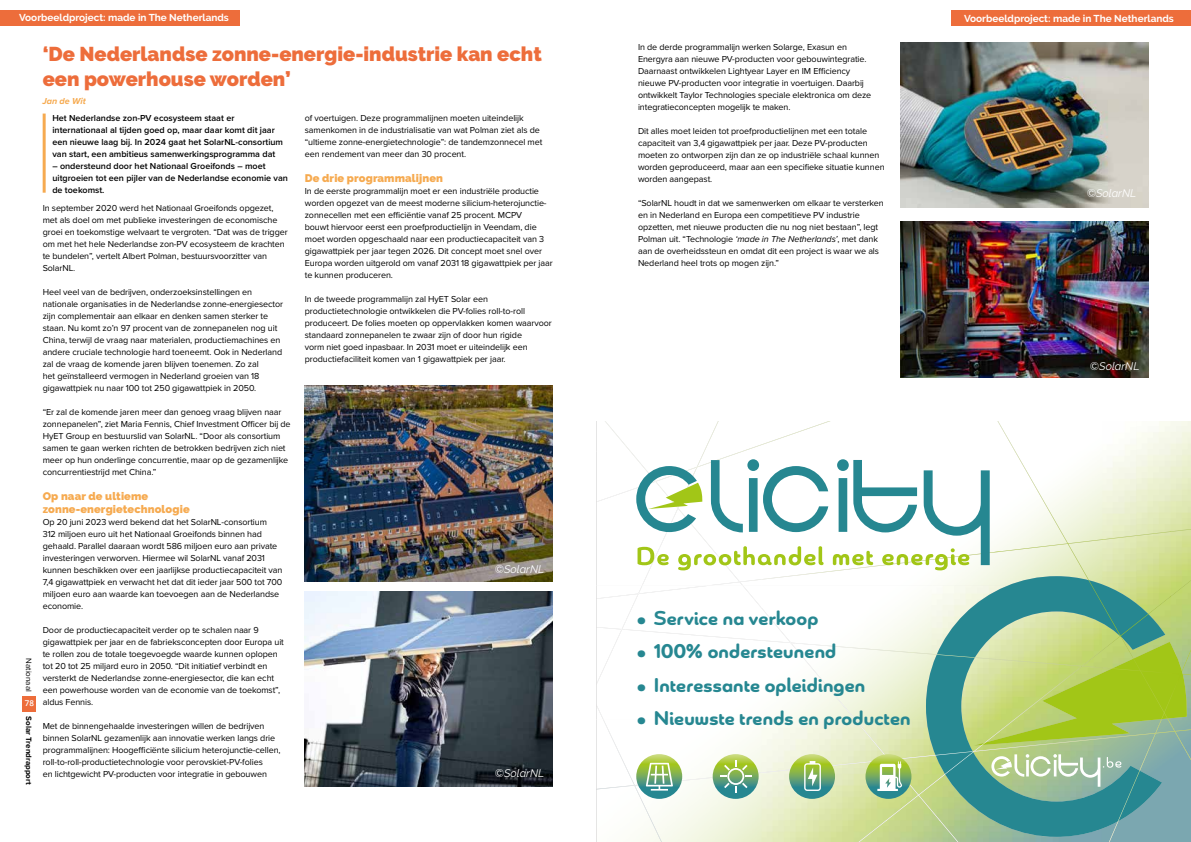
<style>
.page{position:relative;width:1191px;height:842px;background:#fff}
.page>*{position:absolute;margin:0;border:0;box-sizing:border-box;transform-origin:0 0}
.t1{font:700 20px "Chennai";letter-spacing:.01em;color:#268791}
.t2{font:900 20px/25px "Raleway";color:#ed6d3b}
.t3{font:900 11px/13px "Raleway";letter-spacing:.01em;color:#f6aa50}
.t4{font:italic 11px "Raleway";color:#fff}
.t5{font:700 10px "Raleway";color:#fff}
.t6{font:9px/12px "Proxima Nova";letter-spacing:-.01em;color:#000}
.t7{font:600 9px/12px "Proxima Nova";color:#000}
.t8{font:italic 700 9px "Proxima Nova";color:#f6aa50}
.t9{font:700 8px "Proxima Nova";color:#000}
.t10{font:8px "Proxima Nova";color:#000}
.t11{font:600 8px "Open Sans";color:#fff}
.s1{font-style:italic}
</style>
<div class="page">
<div style="left:23px;top:696px;width:13px;height:15px;background:#ed6d3b"></div>
<hr style="left:43px;top:114px;width:3px;height:79px;background:#f6aa50">
<img style="left:596px;top:421px;width:505px;height:299px">
<svg style="left:926px;top:576px;width:239px;height:261px;background:#6ba99d"></svg>
<img style="left:651px;top:820px;width:11px;height:22px">
<img style="left:858px;top:820px;width:29px;height:22px">
<img style="left:939px;top:820px;width:19px;height:22px">
<img style="left:1109px;top:821px;width:9px;height:21px">
<img style="left:596px;top:753px;width:64px;height:68px">
<img style="left:863px;top:753px;width:82px;height:68px">
<img style="left:682px;top:762px;width:182px;height:21px">
<img style="left:596px;top:595px;width:30px;height:158px">
<img style="left:854px;top:719px;width:30px;height:34px">
<img style="left:972px;top:719px;width:164px;height:33px">
<img style="left:826px;top:686px;width:29px;height:34px">
<svg style="left:973px;top:642px;width:214px;height:104px;background:#bbd283"></svg>
<img style="left:795px;top:643px;width:35px;height:43px">
<img style="left:905px;top:652px;width:95px;height:8px">
<img style="left:1067px;top:636px;width:66px;height:22px">
<img style="left:1170px;top:529px;width:21px;height:146px">
<img style="left:625px;top:585px;width:171px;height:65px">
<img style="left:829px;top:646px;width:89px;height:7px">
<img style="left:1148px;top:596px;width:22px;height:18px">
<img style="left:625px;top:445px;width:35px;height:141px">
<img style="left:706px;top:552px;width:296px;height:34px">
<img style="left:1067px;top:539px;width:35px;height:41px">
<img style="left:993px;top:518px;width:75px;height:34px">
<img style="left:1101px;top:531px;width:69px;height:9px">
<img style="left:596px;top:491px;width:30px;height:11px">
<img style="left:1014px;top:451px;width:39px;height:67px">
<img style="left:693px;top:421px;width:69px;height:38px">
<img style="left:604px;top:421px;width:22px;height:26px">
<img style="left:761px;top:421px;width:69px;height:24px">
<img style="left:997px;top:421px;width:18px;height:30px">
<img style="left:981px;top:658px;width:201px;height:87px">
<img style="left:1117px;top:770px;width:22px;height:51px">
<img style="left:935px;top:751px;width:38px;height:23px">
<img style="left:936px;top:654px;width:39px;height:4px">
<img style="left:1088px;top:580px;width:60px;height:57px">
<svg style="left:636px;top:754px;width:46px;height:45px"></svg>
<svg style="left:712px;top:754px;width:46px;height:45px;background:#99c290"></svg>
<svg style="left:789px;top:754px;width:46px;height:45px;background:#95bf88"></svg>
<svg style="left:865px;top:754px;width:46px;height:45px"></svg>
<svg style="left:636px;top:459px;width:353px;height:111px"></svg>
<svg style="left:991px;top:754px;width:130px;height:33px;background:#afc9a7"></svg>
<img style="left:305px;top:386px;width:248px;height:195px">
<img style="left:305px;top:591px;width:248px;height:196px">
<img style="left:900px;top:43px;width:248px;height:165px">
<img style="left:900px;top:221px;width:248px;height:156px">
<div style="left:0;top:10px;width:240px;height:15px;background:#ed6d3b"></div>
<div style="left:951px;top:10px;width:240px;height:15px;background:#ed6d3b"></div>
<p class="t5" style="left:19px;top:12px;width:211px">Voorbeeldproject: made in The Netherlands</p>
<p class="t5" style="left:964px;top:12px;width:211px">Voorbeeldproject: made in The Netherlands</p>
<p class="t10" style="left:35px;top:658px;width:35px;rotate:90deg">Nationaal</p>
<p class="t9" style="left:35px;top:716px;width:70px;rotate:90deg">Solar Trendrapport</p>
<p class="t11" style="left:25px;top:698px;width:11px">78</p>
<h1 class="t2" style="left:43px;top:42px;width:500px">‘De Nederlandse zonne-energie-industrie kan echt een powerhouse worden’</h1>
<p class="t7" style="left:52px;top:111px;width:232px">Het Nederlandse zon-PV ecosysteem staat er internationaal al tijden goed op, maar daar komt dit jaar een nieuwe laag bij. In 2024 gaat het SolarNL-consortium van start, een ambitieus samenwerkingsprogramma dat</p>
<p class="t7" style="left:52px;top:159px;width:237px">– ondersteund door het Nationaal Groeifonds – moet uitgroeien tot een pijler van de Nederlandse economie van de toekomst.</p>
<p class="t8" style="left:42px;top:94px;width:45px">Jan de Wit</p>
<p class="t6" style="left:305px;top:111px;width:239px">of voertuigen. Deze programmalijnen moeten uiteindelijk samenkomen in de industrialisatie van wat Polman ziet als de “ultieme zonne-energietechnologie”: de tandemzonnecel met een rendement van meer dan 30 procent.</p>
<p class="t3" style="left:305px;top:171px;width:140px">De drie programmalijnen</p>
<p class="t6" style="left:305px;top:184px;width:249px">In de eerste programmalijn moet er een industriële productie worden opgezet van de meest moderne silicium-heterojunctie&shy;zonnecellen met een efficiëntie vanaf 25 procent. MCPV<br>bouwt hiervoor eerst een proefproductielijn in Veendam, die moet worden opgeschaald naar een productiecapaciteit van 3 gigawattpiek per jaar tegen 2026. Dit concept moet snel over Europa worden uitgerold om vanaf 2031 18 gigawattpiek per jaar te kunnen produceren.</p>
<p class="t6" style="left:305px;top:292px;width:248px">In de tweede programmalijn zal HyET Solar een productietechnologie ontwikkelen die PV-folies roll-to-roll produceert. De folies moeten op oppervlakken komen waarvoor standaard zonnepanelen te zwaar zijn of door hun rigide<br>vorm niet goed inpasbaar. In 2031 moet er uiteindelijk een productiefaciliteit komen van 1 gigawattpiek per jaar.</p>
<p class="t6" style="left:43px;top:202px;width:246px">In september 2020 werd het Nationaal Groeifonds opgezet, met als doel om met publieke investeringen de economische groei en toekomstige welvaart te vergroten. “Dat was de trigger om met het hele Nederlandse zon-PV ecosysteem de krachten te bundelen”, vertelt Albert Polman, bestuursvoorzitter van SolarNL.</p>
<p class="t6" style="left:43px;top:286px;width:242px">Heel veel van de bedrijven, onderzoeksinstellingen en nationale organisaties in de Nederlandse zonne-energiesector zijn complementair aan elkaar en denken samen sterker te staan. Nu komt zo’n 97 procent van de zonnepanelen nog uit China, terwijl de vraag naar materialen, productiemachines en andere cruciale technologie hard toeneemt. Ook in Nederland zal de vraag de komende jaren blijven toenemen. Zo zal<br>het geïnstalleerd vermogen in Nederland groeien van 18 gigawattpiek nu naar 100 tot 250 gigawattpiek in 2050.</p>
<p class="t6" style="left:43px;top:406px;width:249px">“Er zal de komende jaren meer dan genoeg vraag blijven naar zonnepanelen”, ziet Maria Fennis, Chief Investment Officer bij de HyET Group en bestuurslid van SolarNL. “Door als consortium samen te gaan werken richten de betrokken bedrijven zich niet meer op hun onderlinge concurrentie, maar op de gezamenlijke concurrentiestrijd met China.”</p>
<p class="t3" style="left:43px;top:490px;width:148px">Op naar de ultieme zonne-energietechnologie</p>
<p class="t6" style="left:43px;top:516px;width:241px">Op 20 juni 2023 werd bekend dat het SolarNL-consortium<br>312 miljoen euro uit het Nationaal Groeifonds binnen had gehaald. Parallel daaraan wordt 586 miljoen euro aan private investeringen verworven. Hiermee wil SolarNL vanaf 2031 kunnen beschikken over een jaarlijkse productiecapaciteit van 7,4 gigawattpiek en verwacht het dat dit ieder jaar 500 tot 700 miljoen euro aan waarde kan toevoegen aan de Nederlandse economie.</p>
<p class="t6" style="left:43px;top:624px;width:243px">Door de productiecapaciteit verder op te schalen naar 9 gigawattpiek per jaar en de fabrieksconcepten door Europa uit te rollen zou de totale toegevoegde waarde kunnen oplopen tot 20 tot 25 miljard euro in 2050. “Dit initiatief verbindt en versterkt de Nederlandse zonne-energiesector, die kan echt een powerhouse worden van de economie van de toekomst”, aldus Fennis.</p>
<p class="t6" style="left:43px;top:720px;width:239px">Met de binnengehaalde investeringen willen de bedrijven binnen SolarNL gezamenlijk aan innovatie werken langs drie programmalijnen: Hoogefficiënte silicium heterojunctie-cellen, roll-to-roll-productietechnologie voor perovskiet-PV-folies<br>en lichtgewicht PV-producten voor integratie in gebouwen</p>
<p class="t4" style="left:495px;top:563px;width:51px">©SolarNL</p>
<p class="t4" style="left:495px;top:767px;width:51px">©SolarNL</p>
<p class="t6" style="left:638px;top:40px;width:235px">In de derde programmalijn werken Solarge, Exasun en Energyra aan nieuwe PV-producten voor gebouwintegratie.<br>Daarnaast ontwikkelen Lightyear Layer en IM Efficiency nieuwe PV-producten voor integratie in voertuigen. Daarbij ontwikkelt Taylor Technologies speciale elektronica om deze integratieconcepten mogelijk te maken.</p>
<p class="t6" style="left:638px;top:124px;width:248px">Dit alles moet leiden tot proefproductielijnen met een totale capaciteit van 3,4 gigawattpiek per jaar. Deze PV-producten moeten zo ontworpen zijn dan ze op industriële schaal kunnen worden geproduceerd, maar aan een specifieke situatie kunnen worden aangepast.</p>
<p class="t6" style="left:638px;top:196px;width:247px">“SolarNL houdt in dat we samenwerken om elkaar te versterken en in Nederland en Europa een competitieve PV industrie opzetten, met nieuwe producten die nu nog niet bestaan”, legt Polman uit. “Technologie <span class="s1">‘made in The Netherlands’</span>, met dank aan de overheidssteun en omdat dit een project is waar we als Nederland heel trots op mogen zijn.”</p>
<h1 class="t1" style="left:636px;top:604px;width:184px">• Service na verkoop</h1>
<h1 class="t1" style="left:636px;top:638px;width:201px">• 100% ondersteunend</h1>
<h1 class="t1" style="left:636px;top:672px;width:230px">• Interessante opleidingen</h1>
<h1 class="t1" style="left:636px;top:705px;width:276px">• Nieuwste trends en producten</h1>
<p class="t4" style="left:1086px;top:187px;width:51px">©SolarNL</p>
<p class="t4" style="left:1090px;top:360px;width:51px">©SolarNL</p>
</div>
